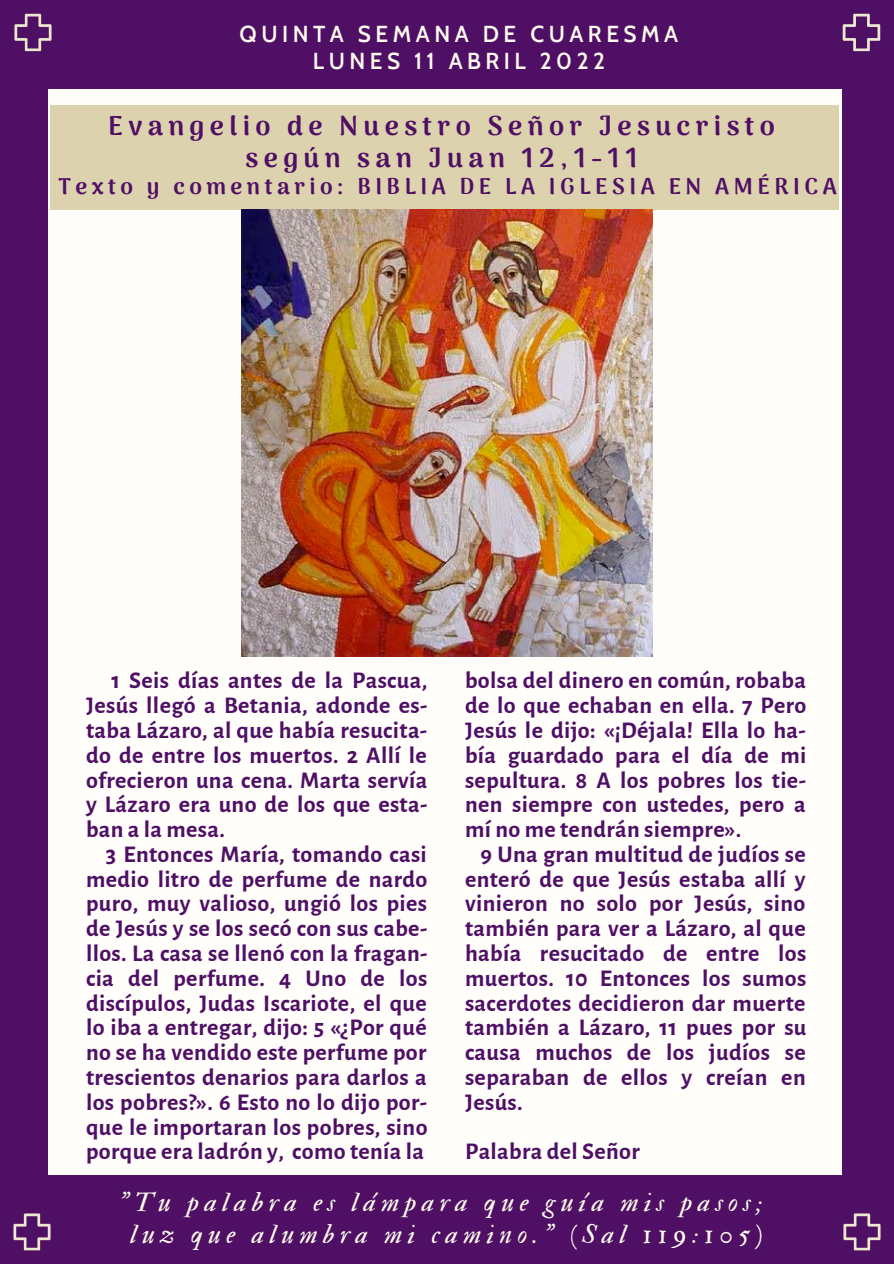
<style>
.page{position:relative;width:894px;height:1264px;background:#fff}
.page>*{position:absolute;margin:0;border:0;box-sizing:border-box;transform-origin:0 0}
.t1{font:27px "IM FELL Double Pica Italic";letter-spacing:.2em;color:#fffbed}
.t2{font:900 27px "Arima Madurai";letter-spacing:.2em;color:#4f0f65}
.t3{font:700 24px/24.8px "Alegreya Sans";letter-spacing:.015em;color:#4f0f65;text-align:justify}
.t4{font:900 22.5px "Arima Madurai";letter-spacing:.2em;color:#4f0f65}
.t5{font:600 22.5px "Cabin";letter-spacing:.2em;color:#fffbed}
</style>
<div class="page">
<div style="left:0;top:0;width:893px;height:1263px;background:#4f0f65"></div>
<div style="left:49px;top:89px;width:792px;height:1086px;background:#fffefa"></div>
<img style="left:842px;top:13px;width:39px;height:39px">
<img style="left:843px;top:1213px;width:38px;height:38px">
<img style="left:13px;top:1213px;width:38px;height:38px">
<img style="left:14px;top:13px;width:38px;height:39px">
<div style="left:50px;top:105px;width:789px;height:104px;background:#ddd2ae"></div>
<img style="left:241px;top:210px;width:411px;height:446px">
<p class="t5" style="left:239px;top:21px;width:440px">QUINTA SEMANA DE CUARESMA</p>
<p class="t5" style="left:313px;top:48px;width:293px">LUNES 11 ABRIL 2022</p>
<p class="t2" style="left:108px;top:110px;width:668px">Evangelio de Nuestro Señor Jesucristo</p>
<p class="t2" style="left:245px;top:142px;width:393px">según san Juan 12,1-11</p>
<p class="t4" style="left:58px;top:173px;width:779px">Texto y comentario: BIBLIA DE LA IGLESIA EN AMÉRICA</p>
<p class="t3" style="left:86px;top:668px;width:343px;text-indent:25px">1 Seis días antes de la Pascua, Jesús llegó a Betania, adonde es&shy;taba Lázaro, al que había resucita&shy;do de entre los muertos. 2 Allí le ofrecieron una cena. Marta servía y Lázaro era uno de los que esta&shy;ban a la mesa.</p>
<p class="t3" style="left:86px;top:842px;width:343px;text-indent:20px">3 Entonces María, tomando casi medio litro de perfume de nardo puro, muy valioso, ungió los pies de Jesús y se los secó con sus cabe&shy;llos. La casa se llenó con la fragan&shy;cia del perfume. 4 Uno de los discípulos, Judas Iscariote, el que lo iba a entregar, dijo: 5 «¿Por qué no se ha vendido este perfume por trescientos denarios para darlos a los pobres?». 6 Esto no lo dijo por&shy;que le importaran los pobres, sino porque era ladrón y, como tenía la</p>
<p class="t3" style="left:465px;top:668px;width:343px">bolsa del dinero en común, robaba de lo que echaban en ella. 7 Pero Jesús le dijo: «¡Déjala! Ella lo ha&shy;bía guardado para el día de mi sepultura. 8 A los pobres los tie&shy;nen siempre con ustedes, pero a mí no me tendrán siempre».</p>
<p class="t3" style="left:465px;top:842px;width:343px;text-indent:15px">9 Una gran multitud de judíos se enteró de que Jesús estaba allí y vinieron no solo por Jesús, sino también para ver a Lázaro, al que había resucitado de entre los muertos. 10 Entonces los sumos sacerdotes decidieron dar muerte también a Lázaro, 11 pues por su causa muchos de los judíos se separaban de ellos y creían en Jesús.</p>
<p class="t3" style="left:465px;top:1139px;width:176px">Palabra del Señor</p>
<p class="t1" style="left:119px;top:1185px;width:645px">"Tu palabra es lámpara que guía mis pasos;</p>
<p class="t1" style="left:130px;top:1217px;width:633px">luz que alumbra mi camino." (Sal 119:105)</p>
</div>
